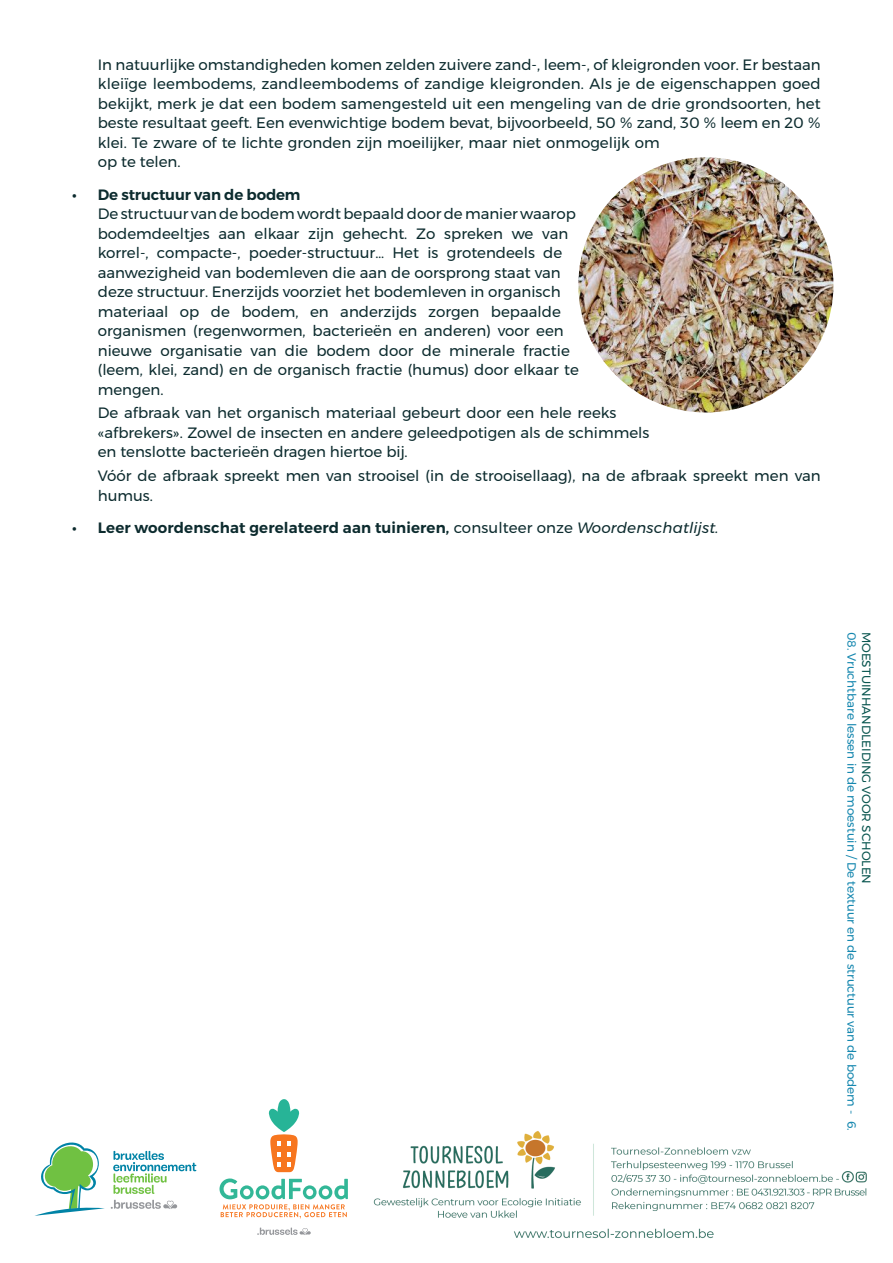
<style>
.page{position:relative;width:893px;height:1263px;background:#fff}
.page>*{position:absolute;margin:0;border:0;box-sizing:border-box;transform-origin:0 0}
.t1{font:15px/19.5px "Montserrat";color:#0c2b2e}
.t2{font:600 15px "Montserrat";letter-spacing:.01em;color:#0c2b2e}
.t3{font:600 15px "Montserrat";letter-spacing:-.01em;color:#0c2b2e}
.t4{font:12px "Montserrat";color:#1587af}
.t5{font:12px "Montserrat";color:#0a5650}
.s1{font-weight:400}
.s2{font-weight:400;font-style:italic}
</style>
<div class="page">
<img style="left:373px;top:1131px;width:494px;height:108px">
<svg style="left:35px;top:1142px;width:162px;height:74px"></svg>
<svg style="left:269px;top:1099px;width:30px;height:73px"></svg>
<svg style="left:257px;top:1227px;width:54px;height:8px"></svg>
<svg style="left:219px;top:1178px;width:129px;height:40px"></svg>
<img style="left:578px;top:157px;width:255px;height:255px;border-radius:128px">
<p class="t1" style="left:98px;top:55px;width:724px">In natuurlijke omstandigheden komen zelden zuivere zand-, leem-, of kleigronden voor. Er bestaan kleiïge leembodems, zandleembodems of zandige kleigronden. Als je de eigenschappen goed bekijkt, merk je dat een bodem samengesteld uit een mengeling van de drie grondsoorten, het beste resultaat geeft. Een evenwichtige bodem bevat, bijvoorbeeld, 50 % zand, 30 % leem en 20 % klei. Te zware of te lichte gronden zijn moeilijker, maar niet onmogelijk om<br>op te telen.</p>
<p class="t3" style="left:72px;top:182px;width:230px">• De structuur van de bodem</p>
<p class="t1" style="left:98px;top:204px;width:483px">De structuur van de bodem wordt bepaald door de manier waarop bodemdeeltjes aan elkaar zijn gehecht. Zo spreken we van korrel-, compacte-, poeder-structuur… Het is grotendeels de aanwezigheid van bodemleven die aan de oorsprong staat van deze structuur. Enerzijds voorziet het bodemleven in organisch materiaal op de bodem, en anderzijds zorgen bepaalde organismen (regenwormen, bacterieën en anderen) voor een nieuwe organisatie van die bodem door de minerale fractie (leem, klei, zand) en de organisch fractie (humus) door elkaar te mengen.</p>
<p class="t1" style="left:98px;top:403px;width:553px">De afbraak van het organisch materiaal gebeurt door een hele reeks «afbrekers». Zowel de insecten en andere geleedpotigen als de schimmels en tenslotte bacterieën dragen hiertoe bij.</p>
<p class="t1" style="left:98px;top:466px;width:724px">Vóór de afbraak spreekt men van strooisel (in de strooisellaag), na de afbraak spreekt men van humus.</p>
<p class="t2" style="left:72px;top:516px;width:648px">• Leer woordenschat gerelateerd aan tuinieren, <span class="s1">consulteer onze</span> <span class="s2">Woordenschatlijst.</span></p>
<p class="t4" style="left:861px;top:631px;width:501px;rotate:90deg">08. Vruchtbare lessen in de moestuin / De textuur en de structuur van de bodem - 6.</p>
<p class="t5" style="left:876px;top:631px;width:254px;rotate:90deg">MOESTUINHANDLEIDING VOOR SCHOLEN</p>
</div>
